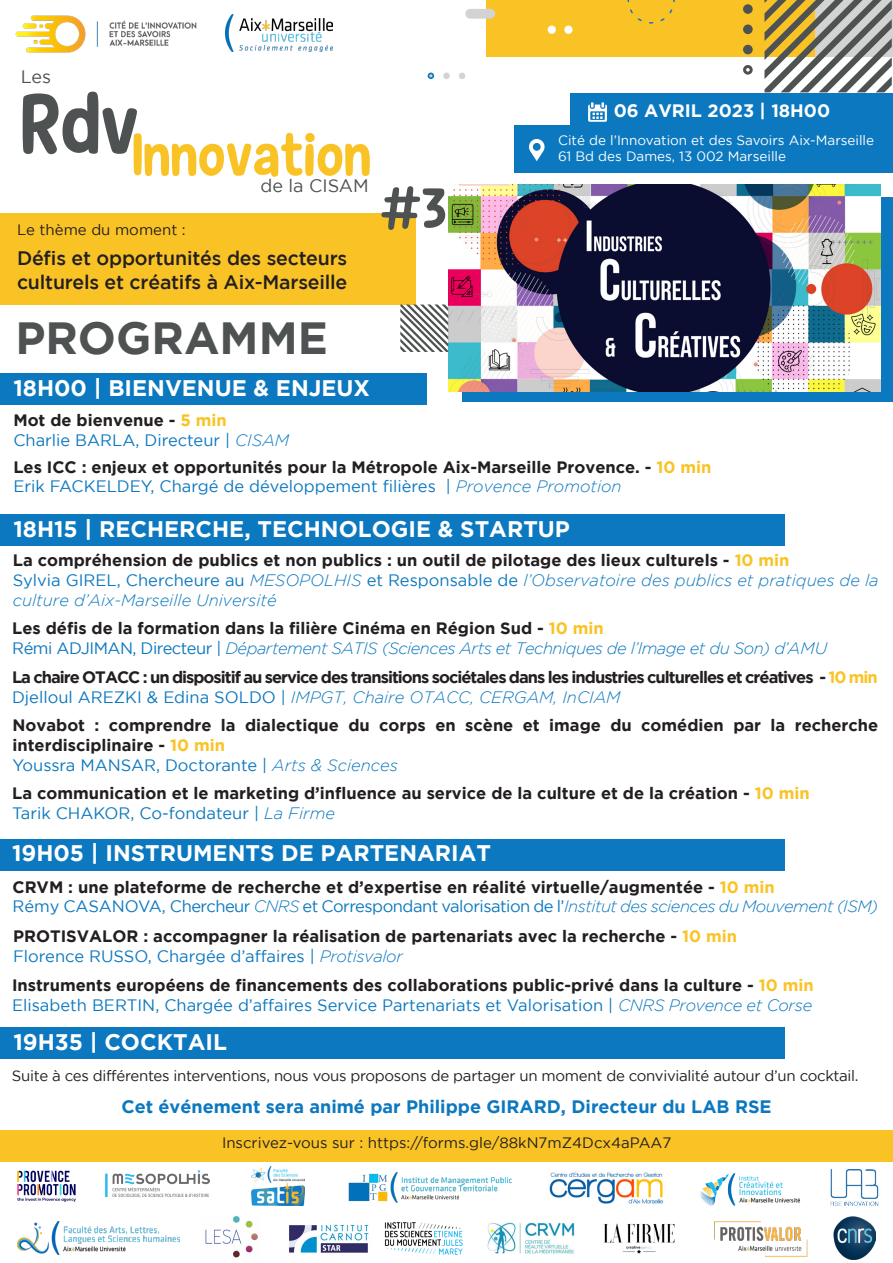
<style>
.page{position:relative;width:893px;height:1263px;background:#fff}
.page>*{position:absolute;margin:0;border:0;box-sizing:border-box;transform-origin:0 0}
.t1{font:700 81px "New Era Casual";color:#4f5252}
.t2{font:700 57px "New Era Casual";color:#fac325}
.t3{font:700 52.5px "New Era Casual";color:#4f5252}
.t4{font:700 45px "Gotham";color:#4f5252}
.t5{font:700 22.5px "Gotham";color:#fff}
.t6{font:500 19.5px/23.4px "Gotham";letter-spacing:-.01em;color:#231f20}
.t7{font:700 18px "Gotham";color:#0c78bf}
.t8{font:700 18px "Gotham";color:#fff}
.t9{font:18px "Gotham";color:#4f5252}
.t10{font:700 16.5px/19.8px "Gotham";color:#231f20}
.t11{font:16.5px "Gotham";color:#0c78bf}
.t12{font:italic 300 16.5px/19.8px "Gotham";color:#0c78bf}
.t13{font:700 16.5px "Gotham";letter-spacing:-.06em;color:#231f20}
.t14{font:16.5px "Gotham";letter-spacing:-.03em;color:#0c78bf}
.t15{font:italic 300 16.5px "Gotham";letter-spacing:-.03em;color:#0c78bf}
.t16{font:15px "Gotham";letter-spacing:-.02em;color:#231f20}
.t17{font:15px "Gotham";color:#231f20}
.t18{font:13.5px "Gotham";color:#fff}
.s1{color:#fac325}
.s2{font-weight:300;font-style:italic}
.s3{font-weight:400;font-style:normal}
</style>
<div class="page">
<div style="left:486px;top:0;width:330px;height:56px;background:#fac325"></div>
<svg style="left:764px;top:0;width:128px;height:92px"></svg>
<img style="left:15px;top:15px;width:182px;height:38px">
<img style="left:225px;top:15px;width:108px;height:37px">
<div style="left:571px;top:93px;width:322px;height:32px;background:#0c78bf"></div>
<div style="left:514px;top:125px;width:379px;height:47px;background:#0c78bf"></div>
<svg style="left:588px;top:102px;width:19px;height:20px"></svg>
<svg style="left:529px;top:139px;width:16px;height:22px"></svg>
<svg style="left:627px;top:0;width:48px;height:24px"></svg>
<div style="left:465px;top:9px;width:30px;height:10px;background:#d2d3d2;border-radius:5px"></div>
<div style="left:744px;top:6px;width:7px;height:6px;background:#4f5252;border-radius:50%"></div>
<div style="left:743px;top:4px;width:10px;height:10px;border:3px solid #4f5252;border-radius:50%"></div>
<div style="left:744px;top:26px;width:7px;height:7px;background:#4f5252;border-radius:50%"></div>
<div style="left:743px;top:25px;width:10px;height:9px;border:3px solid #4f5252;border-radius:50%"></div>
<div style="left:744px;top:46px;width:7px;height:7px;background:#4f5252;border-radius:50%"></div>
<div style="left:743px;top:45px;width:10px;height:9px;border:3px solid #4f5252;border-radius:50%"></div>
<div style="left:743px;top:65px;width:10px;height:10px;border:3px solid #4f5252;border-radius:50%"></div>
<div style="left:564px;top:26px;width:8px;height:8px;background:#fff;border-radius:50%"></div>
<div style="left:548px;top:26px;width:8px;height:8px;background:#fff;border-radius:50%"></div>
<div style="left:443px;top:73px;width:7px;height:6px;background:#d2d3d2;border-radius:50%"></div>
<svg style="left:459px;top:73px;width:6px;height:6px"></svg>
<svg style="left:428px;top:73px;width:6px;height:6px"></svg>
<div style="left:0;top:213px;width:416px;height:92px;background:#fac325"></div>
<div style="left:462px;top:197px;width:431px;height:205px;background:#0c78bf"></div>
<img style="left:448px;top:184px;width:433px;height:208px">
<svg style="left:400px;top:304px;width:48px;height:48px"></svg>
<div style="left:0;top:373px;width:427px;height:31px;background:#0c78bf"></div>
<div style="left:1px;top:514px;width:784px;height:32px;background:#0c78bf"></div>
<div style="left:0;top:839px;width:784px;height:31px;background:#0c78bf"></div>
<div style="left:0;top:1027px;width:784px;height:32px;background:#0c78bf"></div>
<div style="left:1px;top:1130px;width:892px;height:32px;background:#fac325"></div>
<img style="left:17px;top:1170px;width:59px;height:32px">
<img style="left:105px;top:1170px;width:105px;height:28px">
<img style="left:252px;top:1167px;width:52px;height:39px">
<img style="left:348px;top:1172px;width:164px;height:31px">
<img style="left:549px;top:1172px;width:115px;height:32px">
<img style="left:700px;top:1173px;width:100px;height:33px">
<img style="left:830px;top:1169px;width:48px;height:37px">
<img style="left:17px;top:1221px;width:162px;height:33px">
<img style="left:289px;top:1224px;width:80px;height:29px">
<img style="left:384px;top:1222px;width:79px;height:33px">
<img style="left:487px;top:1222px;width:88px;height:32px">
<img style="left:603px;top:1223px;width:72px;height:30px">
<img style="left:714px;top:1221px;width:94px;height:36px">
<img style="left:833px;top:1217px;width:43px;height:42px">
<img style="left:205px;top:1216px;width:53px;height:42px">
<p class="t9" style="left:21px;top:66px;width:32px">Les</p>
<p class="t1" style="left:21px;top:75px;width:120px">Rdv</p>
<p class="t8" style="left:614px;top:101px;width:218px">06 AVRIL 2023 | 18H00</p>
<p class="t18" style="left:558px;top:133px;width:318px">Cité de l’Innovation et des Savoirs Aix-Marseille</p>
<p class="t18" style="left:558px;top:149px;width:229px">61 Bd des Dames, 13 002 Marseille</p>
<p class="t2" style="left:132px;top:120px;width:240px">Innovation</p>
<p class="t9" style="left:261px;top:176px;width:110px">de la CISAM</p>
<p class="t3" style="left:380px;top:176px;width:68px">#3</p>
<p class="t17" style="left:17px;top:221px;width:170px">Le thème du moment :</p>
<p class="t6" style="left:17px;top:246px;width:332px">Défis et opportunités des secteurs culturels et créatifs à Aix-Marseille</p>
<p class="t4" style="left:15px;top:313px;width:314px">PROGRAMME</p>
<p class="t5" style="left:13px;top:375px;width:358px">18H00 | BIENVENUE &amp; ENJEUX</p>
<p class="t10" style="left:13px;top:410px;width:215px">Mot de bienvenue - <span class="s1">5 min</span></p>
<p class="t11" style="left:13px;top:431px;width:277px">Charlie BARLA, Directeur | <span class="s2">CISAM</span></p>
<p class="t10" style="left:13px;top:456px;width:700px">Les ICC : enjeux et opportunités pour la Métropole Aix-Marseille Provence. - <span class="s1">10 min</span></p>
<p class="t11" style="left:13px;top:477px;width:610px">Erik FACKELDEY, Chargé de développement filières | <span class="s2">Provence Promotion</span></p>
<p class="t5" style="left:13px;top:516px;width:558px">18H15 | RECHERCHE, TECHNOLOGIE &amp; STARTUP</p>
<p class="t10" style="left:13px;top:550px;width:778px">La compréhension de publics et non publics : un outil de pilotage des lieux culturels - <span class="s1">10 min</span></p>
<p class="t12" style="left:13px;top:570px;width:867px"><span class="s3">Sylvia GIREL, Chercheure au</span> MESOPOLHIS <span class="s3">et Responsable de</span> l’Observatoire des publics et pratiques de la culture d’Aix-Marseille Université</p>
<p class="t10" style="left:12px;top:618px;width:593px">Les défis de la formation dans la filière Cinéma en Région Sud - <span class="s1">10 min</span></p>
<p class="t15" style="left:12px;top:639px;width:816px"><span class="s3">Rémi ADJIMAN, Directeur |</span> Département SATIS (Sciences Arts et Techniques de l’Image et du Son) d’AMU</p>
<p class="t13" style="left:12px;top:667px;width:867px">La chaire OTACC : un dispositif au service des transitions sociétales dans les industries culturelles et créatives - <span class="s1">10 min</span></p>
<p class="t12" style="left:12px;top:687px;width:610px"><span class="s3">Djelloul AREZKI &amp; Edina SOLDO |</span> IMPGT, Chaire OTACC, CERGAM, InCIAM</p>
<p class="t10" style="left:13px;top:715px;width:867px">Novabot : comprendre la dialectique du corps en scène et image du comédien par la recherche interdisciplinaire - <span class="s1">10 min</span></p>
<p class="t11" style="left:13px;top:756px;width:387px">Youssra MANSAR, Doctorante | <span class="s2">Arts &amp; Sciences</span></p>
<p class="t10" style="left:12px;top:783px;width:799px">La communication et le marketing d’influence au service de la culture et de la création - <span class="s1">10 min</span></p>
<p class="t11" style="left:12px;top:804px;width:324px">Tarik CHAKOR, Co-fondateur | <span class="s2">La Firme</span></p>
<p class="t5" style="left:12px;top:840px;width:481px">19H05 | INSTRUMENTS DE PARTENARIAT</p>
<p class="t10" style="left:13px;top:876px;width:764px">CRVM : une plateforme de recherche et d’expertise en réalité virtuelle/augmentée - <span class="s1">10 min</span></p>
<p class="t14" style="left:13px;top:897px;width:867px">Rémy CASANOVA, Chercheur <span class="s2">CNRS</span> et Correspondant valorisation de l’<span class="s2">Institut des sciences du Mouvement (ISM)</span></p>
<p class="t10" style="left:13px;top:926px;width:725px">PROTISVALOR : accompagner la réalisation de partenariats avec la recherche - <span class="s1">10 min</span></p>
<p class="t11" style="left:13px;top:947px;width:391px">Florence RUSSO, Chargée d’affaires | <span class="s2">Protisvalor</span></p>
<p class="t10" style="left:12px;top:975px;width:803px">Instruments européens de financements des collaborations public-privé dans la culture - <span class="s1">10 min</span></p>
<p class="t11" style="left:12px;top:996px;width:802px">Elisabeth BERTIN, Chargée d’affaires Service Partenariats et Valorisation | <span class="s2">CNRS Provence et Corse</span></p>
<p class="t5" style="left:13px;top:1029px;width:215px">19H35 | COCKTAIL</p>
<p class="t16" style="left:12px;top:1067px;width:848px">Suite à ces différentes interventions, nous vous proposons de partager un moment de convivialité autour d’un cocktail.</p>
<p class="t7" style="left:121px;top:1097px;width:652px">Cet événement sera animé par Philippe GIRARD, Directeur du LAB RSE</p>
<p class="t17" style="left:222px;top:1134px;width:451px">Inscrivez-vous sur : https://forms.gle/88kN7mZ4Dcx4aPAA7</p>
</div>
